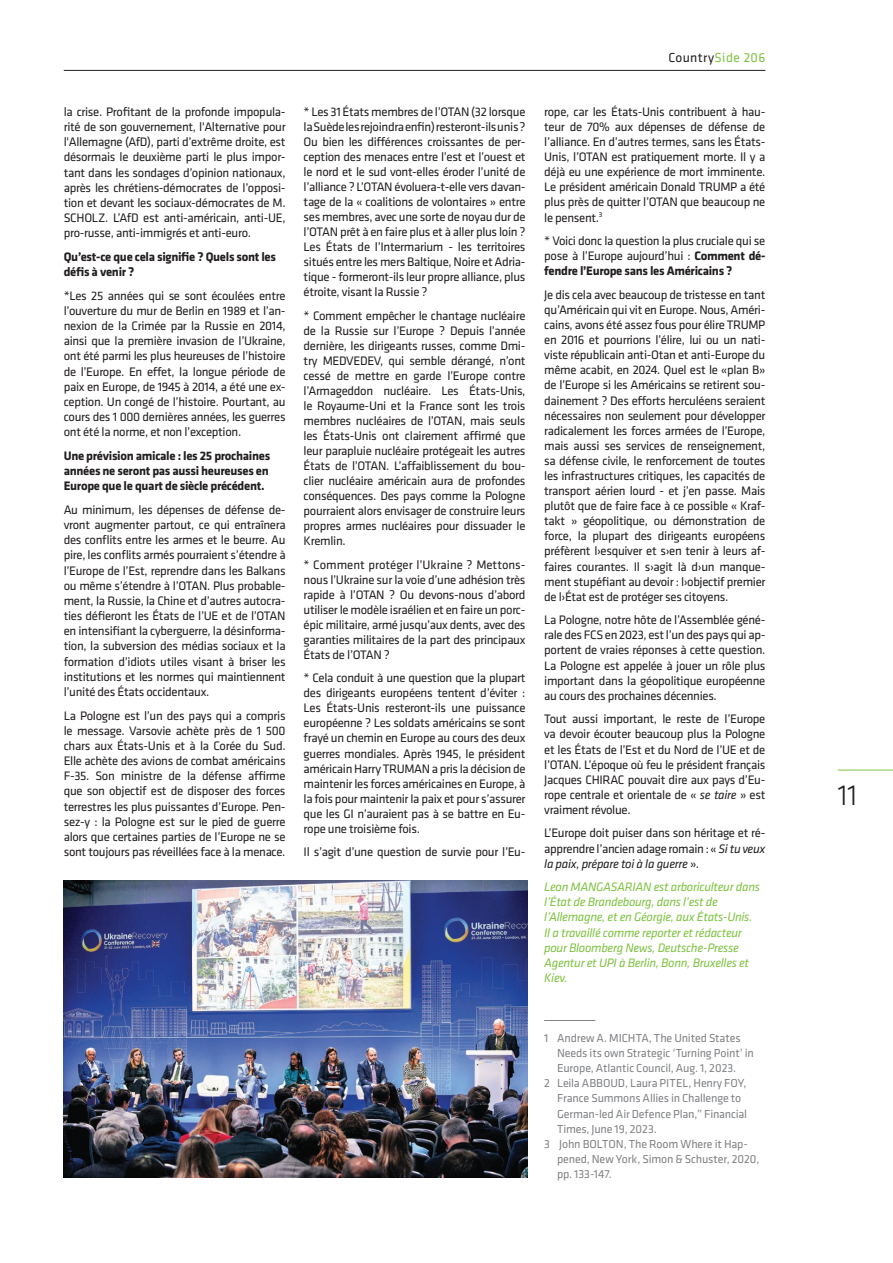
<style>
.page{position:relative;width:893px;height:1263px;background:#fff}
.page>*{position:absolute;margin:0;border:0;box-sizing:border-box;transform-origin:0 0}
.t1{font:300 30px "Klavika";color:#231f20}
.t2{font:13.5px "Klavika";letter-spacing:.03em;color:#231f20}
.t3{font:12.75px/15.1px "Klavika";letter-spacing:-.025em;color:#231f20;text-align:justify}
.t4{font:italic 12.75px/15.1px "Klavika";letter-spacing:-.025em;color:#7fc241}
.t5{font:700 12.75px/15.1px "Klavika";letter-spacing:-.025em;color:#231f20}
.t6{font:12px/15.1px "Klavika";letter-spacing:-.01em;color:#808285}
.s1{color:#7fc241}
.s2{font-weight:700}
.s3{font-style:italic}
</style>
<div class="page">
<hr style="left:838px;top:770px;width:55px;height:1px;background:#7fc241">
<hr style="left:64px;top:70px;width:701px;height:1px;background:#231f20">
<hr style="left:544px;top:1020px;width:51px;height:1px;background:#808285">
<img style="left:64px;top:880px;width:463px;height:298px">
<p class="t3" style="left:64px;top:104px;width:223px">la crise. Profitant de la profonde impopula&shy;rité de son gouvernement, l'Alternative pour l'Allemagne (AfD), parti d’extrême droite, est désormais le deuxième parti le plus impor&shy;tant dans les sondages d’opinion nationaux, après les chrétiens-démocrates de l’opposi&shy;tion et devant les sociaux-démocrates de M.<br>SCHOLZ. L’AfD est anti-américain, anti-UE, pro-russe, anti-immigrés et anti-euro.</p>
<p class="t5" style="left:64px;top:249px;width:214px">Qu’est-ce que cela signifie ? Quels sont les défis à venir ?</p>
<p class="t3" style="left:64px;top:288px;width:223px">*Les 25 années qui se sont écoulées entre l’ouverture du mur de Berlin en 1989 et l’an&shy;nexion de la Crimée par la Russie en 2014, ainsi que la première invasion de l’Ukraine, ont été parmi les plus heureuses de l’histoire de l’Europe. En effet, la longue période de paix en Europe, de 1945 à 2014, a été une ex&shy;ception. Un congé de l’histoire. Pourtant, au cours des 1 000 dernières années, les guerres ont été la norme, et non l’exception.</p>
<p class="t5" style="left:64px;top:448px;width:208px;text-align:justify">Une prévision amicale : les 25 prochaines années ne seront pas aussi heureuses en Europe que le quart de siècle précédent.</p>
<p class="t3" style="left:64px;top:502px;width:223px">Au minimum, les dépenses de défense de&shy;vront augmenter partout, ce qui entraînera des conflits entre les armes et le beurre. Au pire, les conflits armés pourraient s’étendre à l’Europe de l’Est, reprendre dans les Balkans ou même s’étendre à l’OTAN. Plus probable&shy;ment, la Russie, la Chine et d’autres autocra&shy;ties défieront les États de l’UE et de l’OTAN en intensifiant la cyberguerre, la désinforma&shy;tion, la subversion des médias sociaux et la formation d’idiots utiles visant à briser les institutions et les normes qui maintiennent l’unité des États occidentaux.</p>
<p class="t3" style="left:64px;top:708px;width:223px">La Pologne est l’un des pays qui a compris le message. Varsovie achète près de 1 500 chars aux États-Unis et à la Corée du Sud.<br>Elle achète des avions de combat américains F-35. Son ministre de la défense affirme que son objectif est de disposer des forces terrestres les plus puissantes d’Europe. Pen&shy;sez-y : la Pologne est sur le pied de guerre alors que certaines parties de l’Europe ne se sont toujours pas réveillées face à la menace.</p>
<p class="t3" style="left:304px;top:104px;width:223px">* Les 31 États membres de l’OTAN (32 lorsque la Suède les rejoindra enfin) resteront-ils unis ?<br>Ou bien les différences croissantes de per&shy;ception des menaces entre l’est et l’ouest et le nord et le sud vont-elles éroder l’unité de l’alliance ? L’OTAN évoluera-t-elle vers davan&shy;tage de la « coalitions de volontaires » entre ses membres, avec une sorte de noyau dur de l’OTAN prêt à en faire plus et à aller plus loin ?<br>Les États de l’Intermarium - les territoires situés entre les mers Baltique, Noire et Adria&shy;tique - formeront-ils leur propre alliance, plus étroite, visant la Russie ?</p>
<p class="t3" style="left:304px;top:308px;width:223px">* Comment empêcher le chantage nucléaire de la Russie sur l’Europe ? Depuis l’année dernière, les dirigeants russes, comme Dmi&shy;try MEDVEDEV, qui semble dérangé, n’ont cessé de mettre en garde l’Europe contre l’Armageddon nucléaire. Les États-Unis, le Royaume-Uni et la France sont les trois membres nucléaires de l’OTAN, mais seuls les États-Unis ont clairement affirmé que leur parapluie nucléaire protégeait les autres États de l’OTAN. L’affaiblissement du bou&shy;clier nucléaire américain aura de profondes conséquences. Des pays comme la Pologne pourraient alors envisager de construire leurs propres armes nucléaires pour dissuader le Kremlin.</p>
<p class="t3" style="left:304px;top:557px;width:223px">* Comment protéger l’Ukraine ? Mettons&shy;nous l’Ukraine sur la voie d’une adhésion très rapide à l’OTAN ? Ou devons-nous d’abord utiliser le modèle israélien et en faire un porc&shy;épic militaire, armé jusqu’aux dents, avec des garanties militaires de la part des principaux États de l’OTAN ?</p>
<p class="t3" style="left:304px;top:671px;width:223px">* Cela conduit à une question que la plupart des dirigeants européens tentent d’éviter :<br>Les États-Unis resteront-ils une puissance européenne ? Les soldats américains se sont frayé un chemin en Europe au cours des deux guerres mondiales. Après 1945, le président américain Harry TRUMAN a pris la décision de maintenir les forces américaines en Europe, à la fois pour maintenir la paix et pour s’assurer que les GI n’auraient pas à se battre en Eu&shy;rope une troisième fois.</p>
<p class="t3" style="left:304px;top:844px;width:223px">Il s’agit d’une question de survie pour l’Eu-</p>
<p class="t2" style="left:668px;top:50px;width:99px">Country<span class="s1">Side 206</span></p>
<p class="t3" style="left:544px;top:104px;width:223px">rope, car les États-Unis contribuent à hau&shy;teur de 70% aux dépenses de défense de l’alliance. En d’autres termes, sans les États-Unis, l’OTAN est pratiquement morte. Il y a déjà eu une expérience de mort imminente.<br>Le président américain Donald TRUMP a été plus près de quitter l’OTAN que beaucoup ne le pensent.<sup>3</sup></p>
<p class="t3" style="left:544px;top:234px;width:223px">* Voici donc la question la plus cruciale qui se pose à l’Europe aujourd’hui : <span class="s2">Comment dé&shy;fendre l’Europe sans les Américains ?</span></p>
<p class="t3" style="left:544px;top:287px;width:223px">Je dis cela avec beaucoup de tristesse en tant qu’Américain qui vit en Europe. Nous, Améri&shy;cains, avons été assez fous pour élire TRUMP en 2016 et pourrions l’élire, lui ou un nati&shy;viste républicain anti-Otan et anti-Europe du même acabit, en 2024. Quel est le «plan B» de l’Europe si les Américains se retirent sou&shy;dainement ? Des efforts herculéens seraient nécessaires non seulement pour développer radicalement les forces armées de l’Europe, mais aussi ses services de renseignement, sa défense civile, le renforcement de toutes les infrastructures critiques, les capacités de transport aérien lourd - et j’en passe. Mais plutôt que de faire face à ce possible « Kraf&shy;takt » géopolitique, ou démonstration de force, la plupart des dirigeants européens préfèrent l›esquiver et s›en tenir à leurs af&shy;faires courantes. Il s›agit là d›un manque&shy;ment stupéfiant au devoir : l›objectif premier de l›État est de protéger ses citoyens.</p>
<p class="t3" style="left:544px;top:613px;width:223px">La Pologne, notre hôte de l’Assemblée géné&shy;rale des FCS en 2023, est l’un des pays qui ap&shy;portent de vraies réponses à cette question.<br>La Pologne est appelée à jouer un rôle plus important dans la géopolitique européenne au cours des prochaines décennies.</p>
<p class="t3" style="left:544px;top:712px;width:223px">Tout aussi important, le reste de l’Europe va devoir écouter beaucoup plus la Pologne et les États de l’Est et du Nord de l’UE et de l’OTAN. L’époque où feu le président français Jacques CHIRAC pouvait dire aux pays d’Eu&shy;rope centrale et orientale de « <span class="s3">se taire</span> » est vraiment révolue.</p>
<p class="t3" style="left:544px;top:826px;width:223px">L’Europe doit puiser dans son héritage et ré&shy;apprendre l’ancien adage romain : « <span class="s3">Si tu veux la paix, prépare toi à la guerre</span> ».</p>
<p class="t4" style="left:544px;top:880px;width:217px">Leon MANGASARIAN est arboriculteur dans l’État de Brandebourg, dans l’est de l’Allemagne, et en Géorgie, aux États-Unis.<br>Il a travaillé comme reporter et rédacteur pour Bloomberg News, Deutsche-Presse Agentur et UPI à Berlin, Bonn, Bruxelles et Kiev.</p>
<p class="t6" style="left:557px;top:1031px;width:198px;text-indent:-13px">1 Andrew A. MICHTA, The United States<br>Needs its own Strategic ‘Turning Point’ in<br>Europe, Atlantic Council, Aug. 1, 2023.</p>
<p class="t6" style="left:557px;top:1076px;width:192px;text-indent:-13px">2 Leila ABBOUD, Laura PITEL, Henry FOY, France Summons Allies in Challenge to German-led Air Defence Plan,” Financial Times, June 19, 2023.</p>
<p class="t6" style="left:557px;top:1136px;width:204px;text-indent:-13px">3 John BOLTON, The Room Where it Hap&shy;pened, New York, Simon &amp; Schuster, 2020, pp. 133-147.</p>
<p class="t1" style="left:838px;top:779px;width:21px">11</p>
</div>
